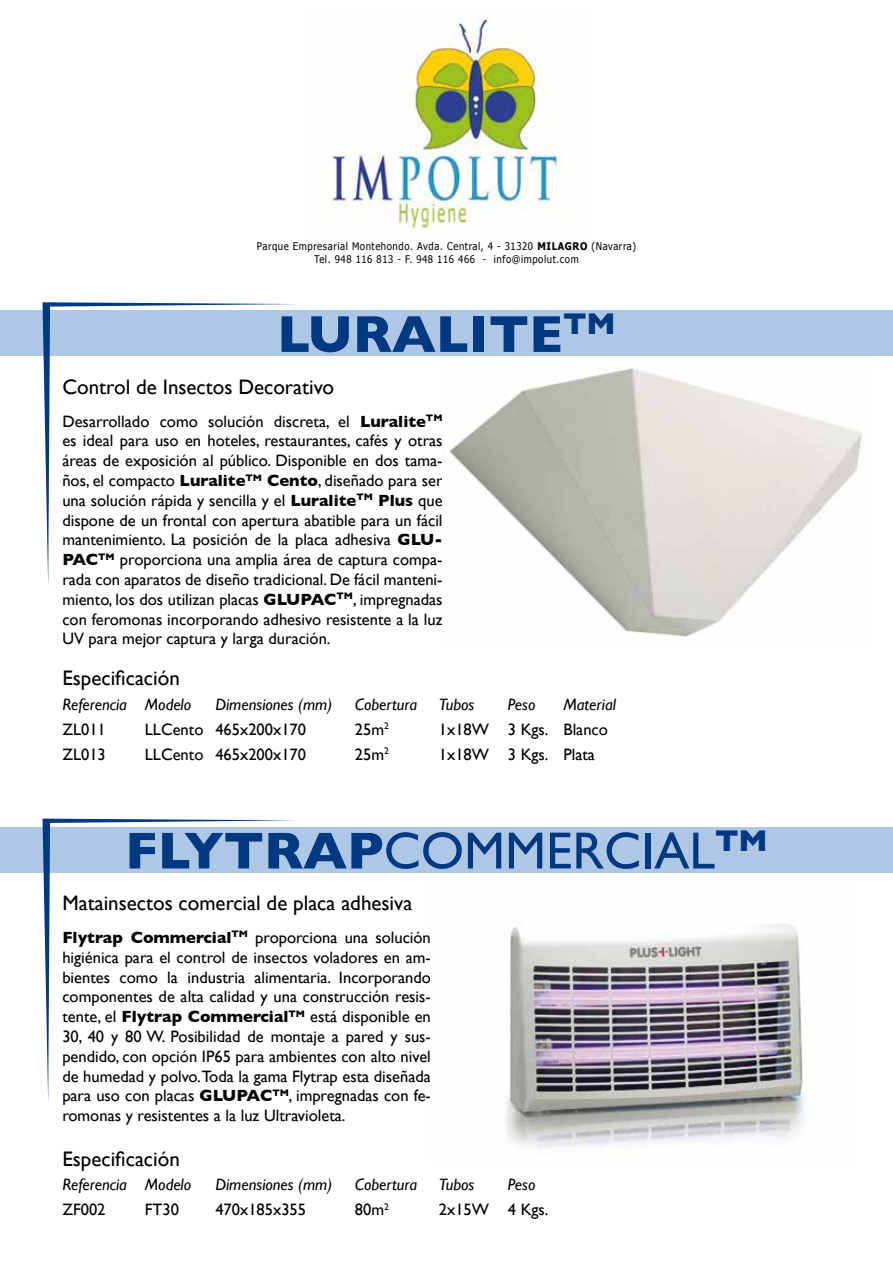
<style>
.page{position:relative;width:893px;height:1263px;background:#fff}
.page>*{position:absolute;margin:0;border:0;box-sizing:border-box;transform-origin:0 0}
.t1{font:52.5px "Gill Sans";color:#003882}
.t2{font:700 52.5px "Gill Sans";color:#003882}
.t3{font:21px "Gill Sans";color:#000}
.t4{font:16.5px/19.8px "Gill Sans";color:#000;text-align:justify}
.t5{font:italic 16.5px "Gill Sans";color:#000}
.t6{font:10.5px/12.6px "Tahoma";letter-spacing:.06em;color:#000;text-align:center;scale:.91 1}
.s1{font-weight:700}
</style>
<div class="page">
<div style="left:0;top:311px;width:893px;height:45px;background:#aec7e5"></div>
<img style="left:321px;top:15px;width:242px;height:217px">
<svg style="left:43px;top:302px;width:255px;height:283px"></svg>
<img style="left:448px;top:367px;width:415px;height:270px">
<div style="left:0;top:827px;width:893px;height:45px;background:#aec7e5"></div>
<svg style="left:43px;top:819px;width:255px;height:282px"></svg>
<img style="left:506px;top:924px;width:299px;height:225px">
<p class="t6" style="left:257px;top:240px;width:418px">Parque Empresarial Montehondo. Avda. Central, 4 - 31320 <span class="s1">MILAGRO</span> (Navarra)<br>Tel. 948 116 813 - F. 948 116 466 - info@impolut.com</p>
<h1 class="t2" style="left:277px;top:303px;width:340px">LURALITE<sup>TM</sup></h1>
<p class="t3" style="left:62px;top:375px;width:273px">Control de Insectos Decorativo</p>
<p class="t4" style="left:62px;top:411px;width:382px">Desarrollado como solución discreta, el <span class="s1">Luralite</span><sup>TM </sup>es ideal para uso en hoteles, restaurantes, cafés y otras áreas de exposición al público. Disponible en dos tama&shy;ños, el compacto <span class="s1">Luralite</span><sup>TM</sup> <span class="s1">Cento</span>, diseñado para ser una solución rápida y sencilla y el <span class="s1">Luralite</span><sup>TM</sup> <span class="s1">Plus</span> que dispone de un frontal con apertura abatible para un fácil mantenimiento. La posición de la placa adhesiva <span class="s1">GLU-PAC</span><sup>TM</sup> proporciona una amplia área de captura compa&shy;rada con aparatos de diseño tradicional. De fácil manteni&shy;miento, los dos utilizan placas <span class="s1">GLUPAC</span><sup>TM</sup>, impregnadas con feromonas incorporando adhesivo resistente a la luz UV para mejor captura y larga duración.</p>
<p class="t3" style="left:62px;top:666px;width:119px">Especificación</p>
<p class="t5" style="left:62px;top:695px;width:130px">Referencia Modelo</p>
<p class="t5" style="left:215px;top:695px;width:118px">Dimensiones (mm)</p>
<p class="t5" style="left:355px;top:695px;width:64px">Cobertura</p>
<p class="t5" style="left:439px;top:695px;width:37px">Tubos</p>
<p class="t5" style="left:508px;top:695px;width:29px">Peso</p>
<p class="t5" style="left:563px;top:695px;width:54px">Material</p>
<p class="t4" style="left:62px;top:719px;width:45px">ZL011</p>
<p class="t4" style="left:145px;top:719px;width:163px">LLCento 465x200x170</p>
<p class="t4" style="left:355px;top:719px;width:36px">25m<sup>2</sup></p>
<p class="t4" style="left:439px;top:719px;width:171px">1x18W 3 Kgs. Blanco</p>
<p class="t4" style="left:62px;top:744px;width:45px">ZL013</p>
<p class="t4" style="left:145px;top:744px;width:163px">LLCento 465x200x170</p>
<p class="t4" style="left:355px;top:744px;width:36px">25m<sup>2</sup></p>
<p class="t4" style="left:439px;top:744px;width:158px">1x18W 3 Kgs. Plata</p>
<h1 class="t1" style="left:125px;top:820px;width:644px"><span class="s1">FLYTRAP</span>COMMERCIAL<sup>TM</sup></h1>
<p class="t3" style="left:62px;top:891px;width:352px">Matainsectos comercial de placa adhesiva</p>
<p class="t4" style="left:62px;top:927px;width:370px"><span class="s1">Flytrap Commercial</span><sup>TM</sup> proporciona una solución higiénica para el control de insectos voladores en am&shy;bientes como la industria alimentaria. Incorporando componentes de alta calidad y una construcción resis&shy;tente, el <span class="s1">Flytrap Commercial</span><sup>TM</sup> está disponible en 30, 40 y 80 W. Posibilidad de montaje a pared y sus&shy;pendido, con opción IP65 para ambientes con alto nivel de humedad y polvo.Toda la gama Flytrap esta diseñada para uso con placas <span class="s1">GLUPAC</span><sup>TM</sup>, impregnadas con fe&shy;romonas y resistentes a la luz Ultravioleta.</p>
<p class="t3" style="left:62px;top:1146px;width:119px">Especificación</p>
<p class="t5" style="left:62px;top:1175px;width:130px">Referencia Modelo</p>
<p class="t5" style="left:215px;top:1175px;width:118px">Dimensiones (mm)</p>
<p class="t5" style="left:355px;top:1175px;width:64px">Cobertura</p>
<p class="t5" style="left:439px;top:1175px;width:37px">Tubos</p>
<p class="t5" style="left:508px;top:1175px;width:29px">Peso</p>
<p class="t4" style="left:62px;top:1199px;width:45px">ZF002</p>
<p class="t4" style="left:145px;top:1199px;width:36px">FT30</p>
<p class="t4" style="left:215px;top:1199px;width:92px">470x185x355</p>
<p class="t4" style="left:355px;top:1199px;width:36px">80m<sup>2</sup></p>
<p class="t4" style="left:439px;top:1199px;width:111px">2x15W 4 Kgs.</p>
</div>
